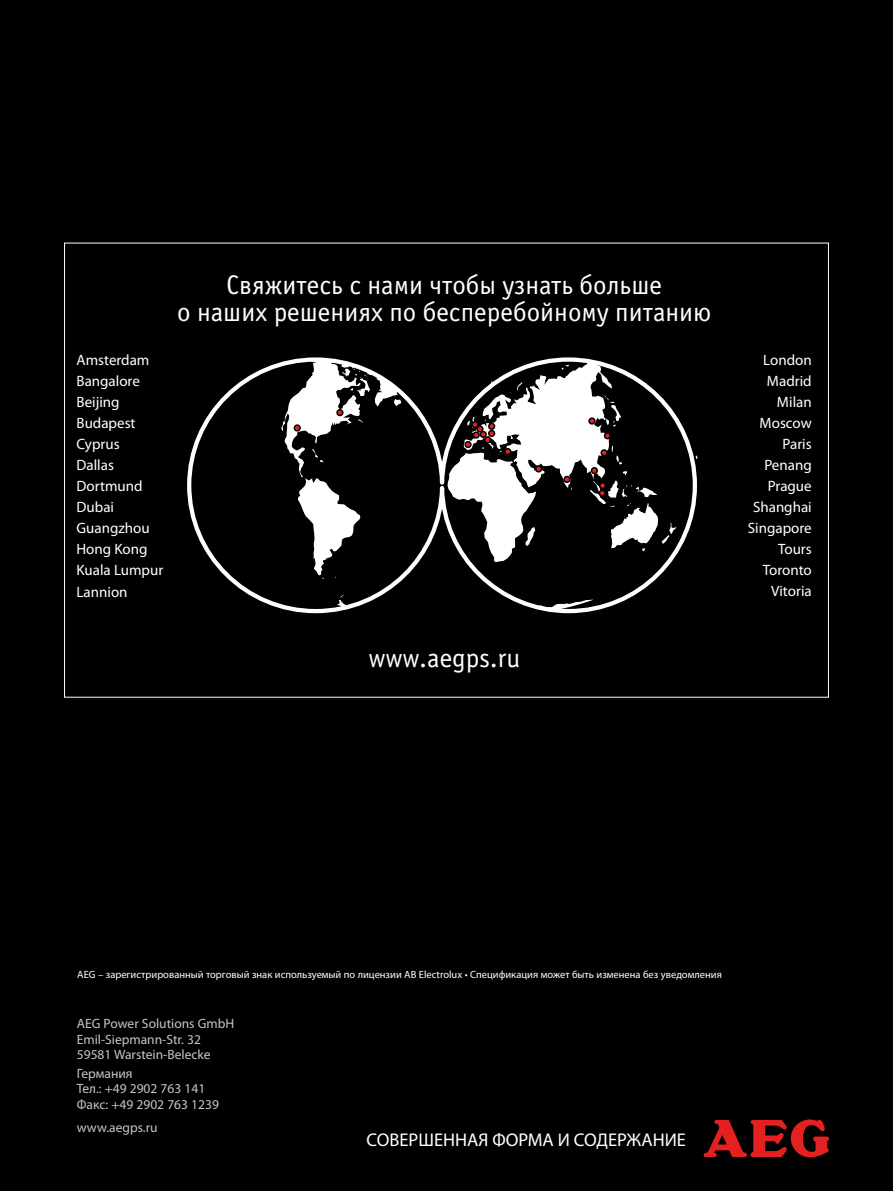
<style>
.page{position:relative;width:893px;height:1191px;background:#000}
.page>*{position:absolute;margin:0;border:0;box-sizing:border-box;transform-origin:0 0}
.t1{font:27px/27px "Officina Sans C";color:#fff;text-align:center}
.t2{font:18.45px "Myriad Pro";color:#fff}
.t3{font:15px/21px "Myriad Pro";color:#fff}
.t4{font:13.5px/15.8px "Myriad Pro";color:#c5c6c8}
.t5{font:10.5px "Myriad Pro";color:#fff}
</style>
<div class="page">
<svg style="left:187px;top:362px;width:511px;height:252px"></svg>
<svg style="left:279px;top:357px;width:125px;height:253px"></svg>
<div style="left:336px;top:409px;width:8px;height:7px;border:2px solid #000;border-radius:50%"></div>
<svg style="left:445px;top:357px;width:244px;height:207px"></svg>
<div style="left:473px;top:431px;width:7px;height:7px;border:2px solid #000;border-radius:50%"></div>
<svg style="left:704px;top:1119px;width:125px;height:38px"></svg>
<h1 class="t1" style="left:177px;top:272px;width:536px">Свяжитесь с нами чтобы узнать больше<br>о наших решениях по бесперебойному питанию</h1>
<p class="t3" style="left:77px;top:349px;width:88px">Amsterdam<br>Bangalore<br>Beijing<br>Budapest<br>Cyprus<br>Dallas<br>Dortmund<br>Dubai<br>Guangzhou<br>Hong Kong<br>Kuala Lumpur<br>Lannion</p>
<p class="t3" style="left:748px;top:349px;width:65px;text-align:right">London<br>Madrid<br>Milan<br>Moscow<br>Paris<br>Penang<br>Prague<br>Shanghai<br>Singapore<br>Tours<br>Toronto<br>Vitoria</p>
<h1 class="t1" style="left:368px;top:645px;width:154px">www.aegps.ru</h1>
<p class="t5" style="left:77px;top:967px;width:646px">AEG – зарегистрированный торговый знак используемый по лицензии AB Electrolux • Спецификация может быть изменена без уведомления</p>
<p class="t4" style="left:77px;top:1015px;width:159px">AEG Power Solutions GmbH<br>Emil-Siepmann-Str. 32<br>59581 Warstein-Belecke</p>
<p class="t4" style="left:77px;top:1065px;width:144px">Германия<br>Тел.: +49 2902 763 141<br>Факс: +49 2902 763 1239</p>
<p class="t4" style="left:77px;top:1119px;width:82px">www.aegps.ru</p>
<p class="t2" style="left:367px;top:1128px;width:321px">СОВЕРШЕННАЯ ФОРМА И СОДЕРЖАНИЕ</p>
</div>
